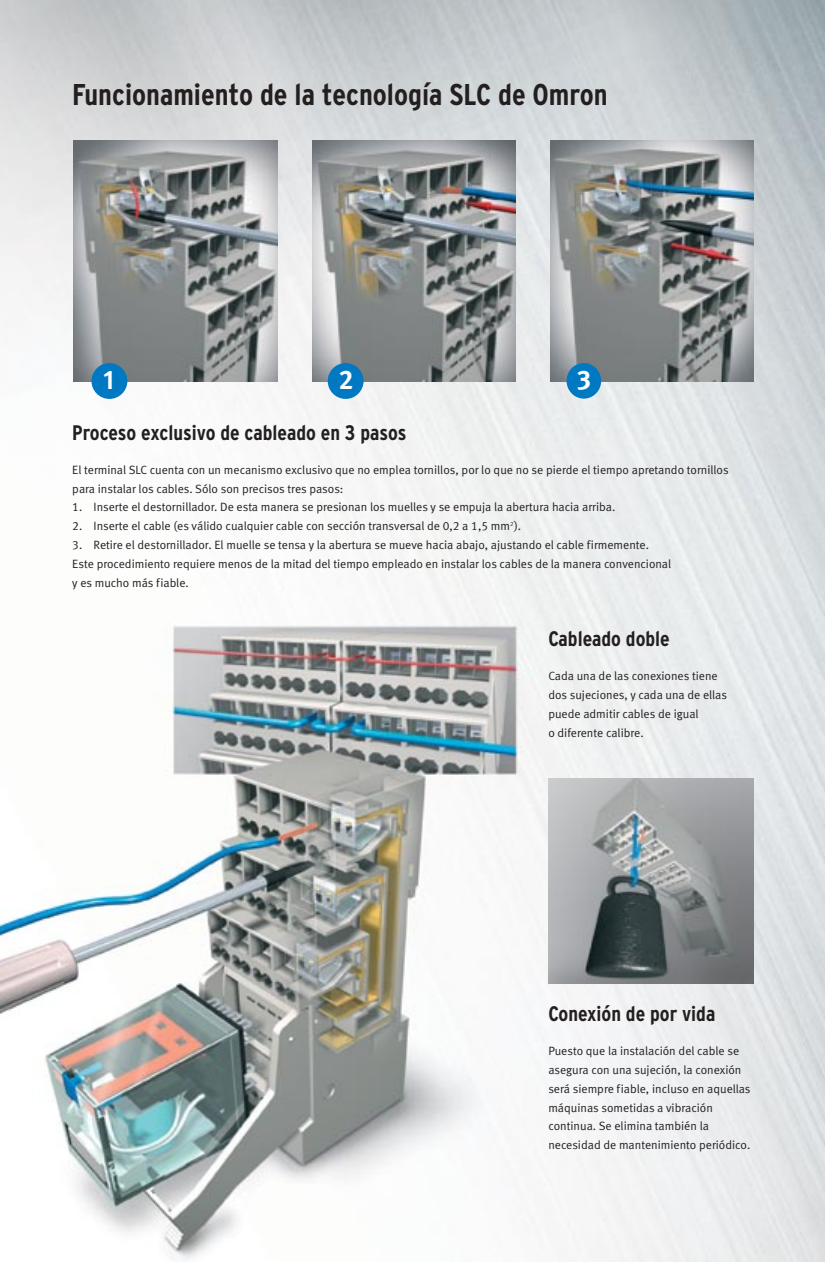
<style>
.page{position:relative;width:825px;height:1262px;background:#fff}
.page>*{position:absolute;margin:0;border:0;box-sizing:border-box;transform-origin:0 0}
.t1{font:700 condensed 30px "Interstate";color:#231f1f}
.t2{font:27px "Meta Bold Expert";color:#fff}
.t3{font:700 condensed 21px "Interstate";color:#231f1f}
.t4{font:12px/18.8px "Meta Normal LF";color:#231f1f}
</style>
<div class="page">
<img style="left:0;top:0;width:824px;height:1261px">
<img style="left:74px;top:141px;width:203px;height:241px">
<img style="left:312px;top:141px;width:203px;height:241px">
<img style="left:550px;top:141px;width:204px;height:241px">
<div style="left:328px;top:363px;width:35px;height:36px;background:#0079c2;border-radius:50%"></div>
<div style="left:91px;top:363px;width:36px;height:36px;background:#0079c2;border-radius:50%"></div>
<div style="left:566px;top:363px;width:35px;height:35px;background:#0079c2;border-radius:50%"></div>
<img style="left:548px;top:778px;width:205px;height:205px">
<h1 class="t1" style="left:72px;top:83px;width:536px">Funcionamiento de la tecnología SLC de Omron</h1>
<h2 class="t2" style="left:104px;top:364px;width:12px">1</h2>
<h2 class="t2" style="left:339px;top:364px;width:16px">2</h2>
<h2 class="t2" style="left:577px;top:364px;width:15px">3</h2>
<h3 class="t3" style="left:72px;top:425px;width:335px">Proceso exclusivo de cableado en 3 pasos</h3>
<p class="t4" style="left:72px;top:461px;width:657px">El terminal SLC cuenta con un mecanismo exclusivo que no emplea tornillos, por lo que no se pierde el tiempo apretando tornillos para instalar los cables. Sólo son precisos tres pasos:</p>
<p class="t4" style="left:72px;top:499px;width:544px">1. Inserte el destornillador. De esta manera se presionan los muelles y se empuja la abertura hacia arriba.</p>
<p class="t4" style="left:72px;top:517px;width:450px">2. Inserte el cable (es válido cualquier cable con sección transversal de 0,2 a 1,5 mm<sup>2</sup>).</p>
<p class="t4" style="left:72px;top:536px;width:600px">3. Retire el destornillador. El muelle se tensa y la abertura se mueve hacia abajo, ajustando el cable firmemente.<br>Este procedimiento requiere menos de la mitad del tiempo empleado en instalar los cables de la manera convencional y es mucho más fiable.</p>
<h3 class="t3" style="left:548px;top:631px;width:123px">Cableado doble</h3>
<p class="t4" style="left:548px;top:667px;width:180px">Cada una de las conexiones tiene dos sujeciones, y cada una de ellas puede admitir cables de igual<br>o diferente calibre.</p>
<h3 class="t3" style="left:548px;top:1006px;width:168px">Conexión de por vida</h3>
<p class="t4" style="left:548px;top:1042px;width:204px">Puesto que la instalación del cable se asegura con una sujeción, la conexión será siempre fiable, incluso en aquellas máquinas sometidas a vibración continua. Se elimina también la necesidad de mantenimiento periódico.</p>
</div>
